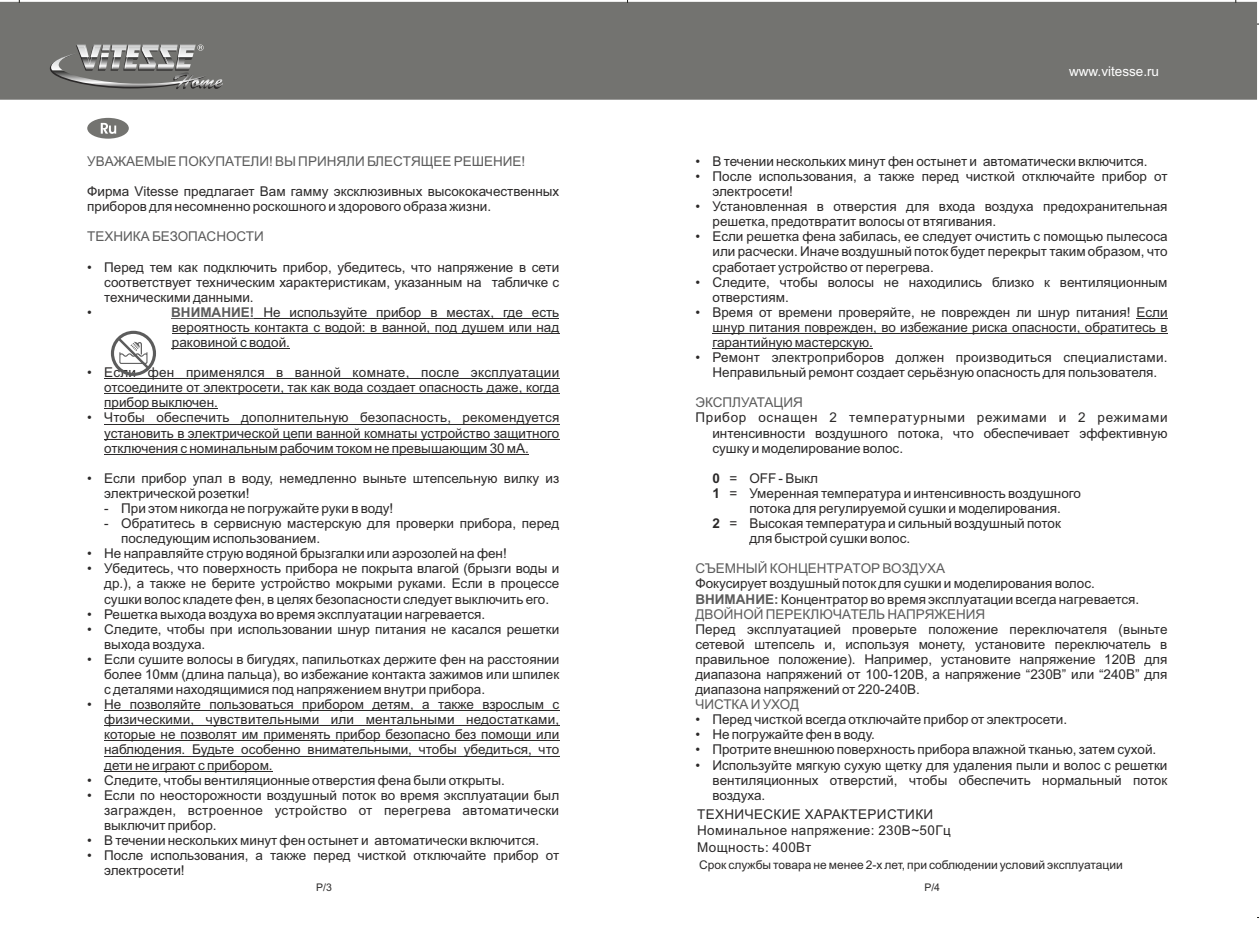
<style>
.page{position:relative;width:1259px;height:936px;background:#fff}
.page>*{position:absolute;margin:0;border:0;box-sizing:border-box;transform-origin:0 0}
.t1{font:13.5px/15.1px "Arial";color:#2b2929;text-align:justify}
.t2{font:13.5px "Arial";color:#5c5c5c}
.t3{font:13.5px/16.6px "Arial";letter-spacing:.03em;color:#2b2929}
.t4{font:13.5px "Arial";color:#fff}
.t5{font:12px "Arial";color:#2b2929}
.t6{font:10.5px "Arial";color:#2b2929}
.s1{font-weight:700;color:#5c5c5c}
.s2{font-weight:700}
.s3{color:#5c5c5c}
</style>
<div class="page">
<div style="left:0;top:2px;width:1257px;height:98px;background:#737370"></div>
<svg style="left:50px;top:45px;width:172px;height:44px;background:#888786"></svg>
<div style="left:87px;top:118px;width:42px;height:21px;background:#737370;border-radius:50%"></div>
<svg style="left:101px;top:123px;width:15px;height:11px"></svg>
<hr style="left:171px;top:318px;width:83px;height:1px;background:#5c5c5c">
<hr style="left:254px;top:318px;width:305px;height:1px;background:#2b2929">
<hr style="left:172px;top:333px;width:387px;height:1px;background:#2b2929">
<hr style="left:172px;top:348px;width:118px;height:1px;background:#2b2929">
<hr style="left:104px;top:378px;width:455px;height:1px;background:#2b2929">
<hr style="left:104px;top:393px;width:455px;height:1px;background:#2b2929">
<hr style="left:104px;top:408px;width:114px;height:1px;background:#2b2929">
<hr style="left:104px;top:423px;width:455px;height:1px;background:#2b2929">
<hr style="left:104px;top:439px;width:455px;height:1px;background:#2b2929">
<hr style="left:104px;top:454px;width:425px;height:1px;background:#2b2929">
<hr style="left:104px;top:710px;width:455px;height:1px;background:#2b2929">
<hr style="left:104px;top:725px;width:455px;height:1px;background:#2b2929">
<hr style="left:104px;top:740px;width:455px;height:1px;background:#2b2929">
<hr style="left:104px;top:755px;width:455px;height:1px;background:#2b2929">
<hr style="left:104px;top:770px;width:169px;height:1px;background:#2b2929">
<hr style="left:1136px;top:318px;width:31px;height:1px;background:#2b2929">
<hr style="left:712px;top:333px;width:455px;height:1px;background:#2b2929">
<hr style="left:712px;top:348px;width:161px;height:1px;background:#2b2929">
<svg style="left:111px;top:331px;width:45px;height:45px"></svg>
<p class="t2" style="left:87px;top:156px;width:439px">УВАЖАЕМЫЕ ПОКУПАТЕЛИ! ВЫ ПРИНЯЛИ БЛЕСТЯЩЕЕ РЕШЕНИЕ!</p>
<p class="t1" style="left:87px;top:185px;width:473px">Фирма Vitesse предлагает Вам гамму эксклюзивных высококачественных приборов для несомненно роскошного и здорового образа жизни.</p>
<p class="t2" style="left:87px;top:231px;width:178px">ТЕХНИКА БЕЗОПАСНОСТИ</p>
<p class="t1" style="left:87px;top:260px;width:473px">• Перед тем как подключить прибор, убедитесь, что напряжение в сети</p>
<p class="t1" style="left:104px;top:275px;width:456px">соответствует техническим характеристикам, указанным на табличке с</p>
<p class="t1" style="left:104px;top:291px;width:151px">техническими данными.</p>
<p class="t1" style="left:87px;top:306px;width:6px">•</p>
<p class="t1" style="left:171px;top:306px;width:390px"><span class="s1">ВНИМАНИЕ!</span> Не используйте прибор в местах, где есть вероятность контакта с водой: в ванной, под душем или над раковиной с водой.</p>
<p class="t1" style="left:104px;top:366px;width:456px;text-indent:-17px">• Если фен применялся в ванной комнате, после эксплуатации отсоедините от электросети, так как вода создает опасность даже, когда прибор выключен.</p>
<p class="t1" style="left:104px;top:411px;width:456px;text-indent:-17px">• Чтобы обеспечить дополнительную безопасность, рекомендуется установить в электрической цепи ванной комнаты устройство защитного отключения с номинальным рабочим током не превышающим 30 мA.</p>
<p class="t1" style="left:104px;top:471px;width:456px;text-indent:-17px">• Если прибор упал в воду, немедленно выньте штепсельную вилку из электрической розетки!</p>
<p class="t1" style="left:104px;top:502px;width:291px">- При этом никогда не погружайте руки в воду!</p>
<p class="t1" style="left:121px;top:517px;width:440px;text-indent:-17px">- Обратитесь в сервисную мастерскую для проверки прибора, перед последующим использованием.</p>
<p class="t1" style="left:87px;top:547px;width:421px">• Не направляйте струю водяной брызгалки или аэрозолей на фен!</p>
<p class="t1" style="left:104px;top:562px;width:456px;text-indent:-17px">• Убедитесь, что поверхность прибора не покрыта влагой (брызги воды и др.), а также не берите устройство мокрыми руками. Если в процессе сушки волос кладете фен, в целях безопасности следует выключить его.</p>
<p class="t1" style="left:87px;top:607px;width:399px">• Решетка выхода воздуха во время эксплуатации нагревается.</p>
<p class="t1" style="left:104px;top:622px;width:456px;text-indent:-17px">• Следите, чтобы при использовании шнур питания не касался решетки выхода воздуха.</p>
<p class="t1" style="left:104px;top:652px;width:456px;text-indent:-17px">• Если сушите волосы в бигудях, папильотках держите фен на расстоянии более 10мм (длина пальца), во избежание контакта зажимов или шпилек с деталями находящимися под напряжением внутри прибора.</p>
<p class="t1" style="left:104px;top:698px;width:456px;text-indent:-17px">• Не позволяйте пользоваться прибором детям, а также взрослым с физическими, чувствительными или ментальными недостатками, которые не позволят им применять прибор безопасно без помощи или наблюдения. Будьте особенно внимательными, чтобы убедиться, что дети не играют с прибором.</p>
<p class="t1" style="left:87px;top:773px;width:419px">• Следите, чтобы вентиляционные отверстия фена были открыты.</p>
<p class="t1" style="left:104px;top:788px;width:456px;text-indent:-17px">• Если по неосторожности воздушный поток во время эксплуатации был загражден, встроенное устройство от перегрева автоматически выключит прибор.</p>
<p class="t1" style="left:87px;top:833px;width:453px">• В течении нескольких минут фен остынет и автоматически включится.</p>
<p class="t1" style="left:104px;top:849px;width:456px;text-indent:-17px">• После использования, а также перед чисткой отключайте прибор от электросети!</p>
<p class="t4" style="left:1069px;top:67px;width:92px">www.vitesse.ru</p>
<p class="t1" style="left:695px;top:155px;width:453px">• В течении нескольких минут фен остынет и автоматически включится.</p>
<p class="t1" style="left:712px;top:170px;width:456px;text-indent:-17px">• После использования, а также перед чисткой отключайте прибор от электросети!</p>
<p class="t1" style="left:712px;top:200px;width:456px;text-indent:-17px">• Установленная в отверстия для входа воздуха предохранительная решетка, предотвратит волосы от втягивания.</p>
<p class="t1" style="left:712px;top:230px;width:456px;text-indent:-17px">• Если решетка фена забилась, ее следует очистить с помощью пылесоса или расчески. Иначе воздушный поток будет перекрыт таким образом, что сработает устройство от перегрева.</p>
<p class="t1" style="left:712px;top:275px;width:456px;text-indent:-17px">• Следите, чтобы волосы не находились близко к вентиляционным отверстиям.</p>
<p class="t1" style="left:712px;top:306px;width:456px;text-indent:-17px">• Время от времени проверяйте, не поврежден ли шнур питания! Если шнур питания поврежден, во избежание риска опасности, обратитесь в гарантийную мастерскую.</p>
<p class="t1" style="left:695px;top:351px;width:473px;text-align:center">• Ремонт электроприборов должен производиться специалистами.<br>Неправильный ремонт создает серьёзную опасность для пользователя.</p>
<p class="t2" style="left:695px;top:397px;width:109px">ЭКСПЛУАТАЦИЯ</p>
<p class="t1" style="left:712px;top:411px;width:456px;text-indent:-17px">Прибор оснащен 2 температурными режимами и 2 режимами интенсивности воздушного потока, что обеспечивает эффективную сушку и моделирование волос.</p>
<p class="t1" style="left:712px;top:471px;width:107px"><span class="s2">0</span> = OFF - Выкл</p>
<p class="t1" style="left:712px;top:487px;width:370px"><span class="s2">1</span> = Умеренная температура и интенсивность воздушного</p>
<p class="t1" style="left:749px;top:502px;width:313px">потока для регулируемой сушки и моделирования.</p>
<p class="t1" style="left:712px;top:517px;width:350px"><span class="s2">2</span> = Высокая температура и сильный воздушный поток</p>
<p class="t1" style="left:749px;top:532px;width:162px">для быстрой сушки волос.</p>
<p class="t2" style="left:695px;top:563px;width:251px">СЪЕМНЫЙ КОНЦЕНТРАТОР ВОЗДУХА</p>
<p class="t1" style="left:695px;top:577px;width:445px;text-align:left">Фокусирует воздушный поток для сушки и моделирования волос.<br><span class="s1">ВНИМАНИЕ:</span> Концентратор во время эксплуатации всегда нагревается.<br><span class="s3">ДВОЙНОЙ ПЕРЕКЛЮЧАТЕЛЬ НАПРЯЖЕНИЯ</span></p>
<p class="t1" style="left:695px;top:622px;width:474px">Перед эксплуатацией проверьте положение переключателя (выньте сетевой штепсель и, используя монету, установите переключатель в правильное положение). Например, установите напряжение 120В для диапазона напряжений от 100-120В, а напряжение “230В” или “240В” для диапазона напряжений от 220-240В.</p>
<p class="t2" style="left:695px;top:699px;width:105px">ЧИСТКА И УХОД</p>
<p class="t1" style="left:695px;top:713px;width:373px">• Перед чисткой всегда отключайте прибор от электросети.</p>
<p class="t1" style="left:695px;top:728px;width:181px">• Не погружайте фен в воду.</p>
<p class="t1" style="left:695px;top:743px;width:462px">• Протрите внешнюю поверхность прибора влажной тканью, затем сухой.</p>
<p class="t1" style="left:712px;top:758px;width:456px;text-indent:-17px">• Используйте мягкую сухую щетку для удаления пыли и волос с решетки вентиляционных отверстий, чтобы обеспечить нормальный поток воздуха.</p>
<p class="t3" style="left:697px;top:806px;width:255px">ТЕХНИЧЕСКИЕ ХАРАКТЕРИСТИКИ<br>Номинальное напряжение: 230В~50Гц<br>Мощность: 400Вт</p>
<p class="t5" style="left:699px;top:860px;width:425px">Срок службы товара не менее 2-х лет, при соблюдении условий эксплуатации</p>
<p class="t6" style="left:316px;top:883px;width:17px">P/3</p>
<p class="t6" style="left:924px;top:883px;width:17px">P/4</p>
</div>
